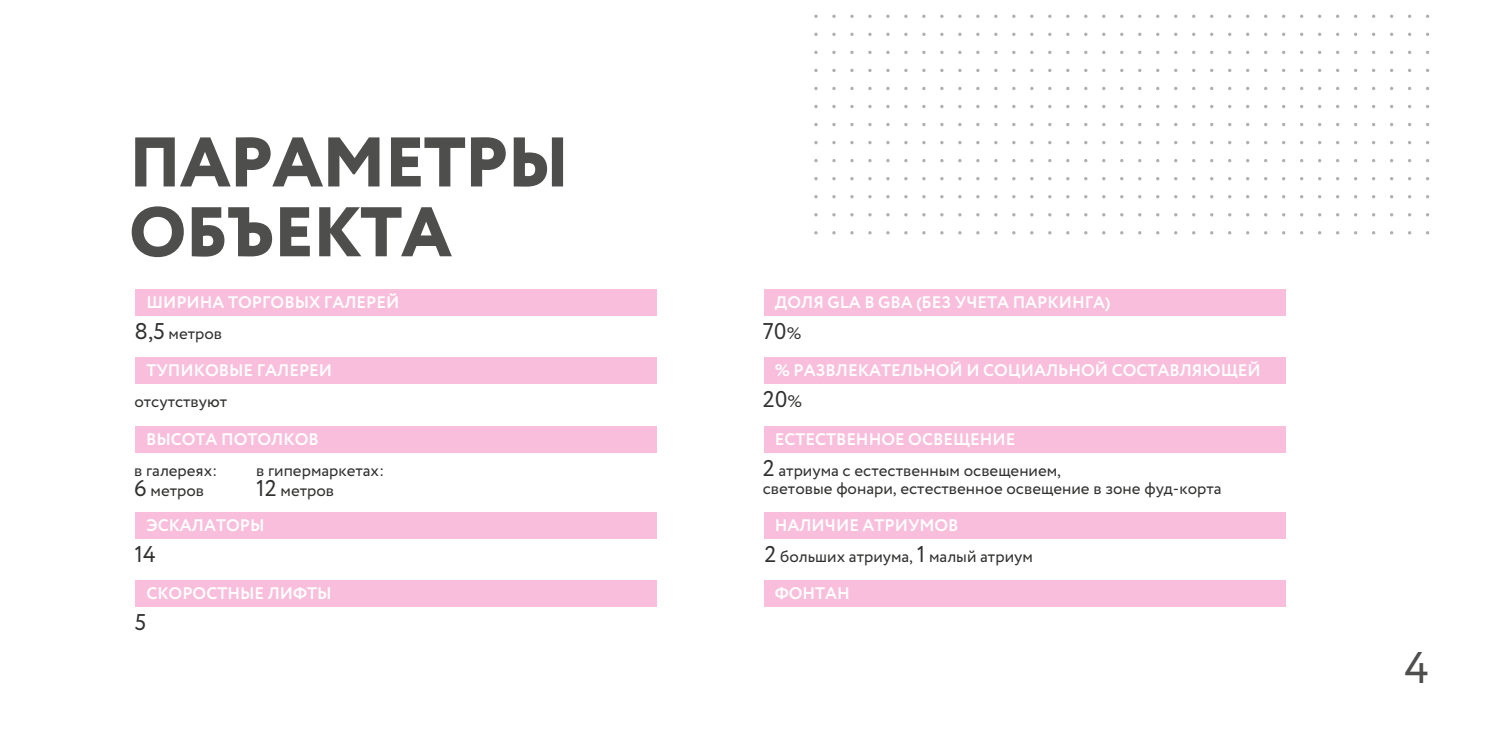
<style>
.page{position:relative;width:1489px;height:745px;background:#fff}
.page>*{position:absolute;margin:0;border:0;box-sizing:border-box;transform-origin:0 0}
.t1{font:800 70px/69.6px "Circe";letter-spacing:-.015em;color:#4e4e4d}
.t2{font:44.27px "Circe";color:#4e4e4d}
.t3{font:22.75px "Circe";color:#313130}
.t4{font:16.8px/30.8px "Circe";color:#313130}
.t5{font:700 16.8px/30.8px "Circe";color:#fff}
.s1{font-weight:400;font-size:22.75px;color:#313130}
.s2{font-weight:400;color:#313130}
.s3{font-size:22.75px}
.s4{font-size:16.8px}
.s5{font-weight:700;color:#fff}
</style>
<div class="page">
<div style="left:135px;top:357px;width:521px;height:26px;background:#f9bedb"></div>
<div style="left:135px;top:425px;width:521px;height:27px;background:#f9bedb"></div>
<div style="left:135px;top:289px;width:521px;height:26px;background:#f9bedb"></div>
<div style="left:764px;top:357px;width:521px;height:26px;background:#f9bedb"></div>
<div style="left:764px;top:289px;width:521px;height:26px;background:#f9bedb"></div>
<div style="left:764px;top:425px;width:521px;height:27px;background:#f9bedb"></div>
<div style="left:135px;top:579px;width:521px;height:27px;background:#f9bedb"></div>
<div style="left:135px;top:512px;width:521px;height:26px;background:#f9bedb"></div>
<div style="left:764px;top:512px;width:521px;height:26px;background:#f9bedb"></div>
<div style="left:764px;top:579px;width:521px;height:27px;background:#f9bedb"></div>
<h1 class="t1" style="left:129px;top:132px;width:442px">ПАРАМЕТРЫ<br>ОБЪЕКТА</h1>
<p class="t5" style="left:134px;top:288px;width:266px;text-indent:12px">ШИРИНА ТОРГОВЫХ ГАЛЕРЕЙ<br><span class="s1">8,5</span> <span class="s2">метров</span></p>
<p class="t5" style="left:146px;top:356px;width:187px">ТУПИКОВЫЕ ГАЛЕРЕИ</p>
<p class="t4" style="left:134px;top:387px;width:94px">отсутствуют</p>
<p class="t5" style="left:146px;top:424px;width:174px">ВЫСОТА ПОТОЛКОВ</p>
<p class="t4" style="left:134px;top:461px;width:85px;line-height:19.9px">в галереях:<br><span class="s3">6</span> метров</p>
<p class="t4" style="left:256px;top:461px;width:130px;line-height:19.8px">в гипермаркетах:<br><span class="s3">12</span> метров</p>
<p class="t5" style="left:146px;top:510px;width:120px">ЭСКАЛАТОРЫ</p>
<h3 class="t3" style="left:134px;top:544px;width:23px">14</h3>
<p class="t5" style="left:146px;top:578px;width:187px">СКОРОСТНЫЕ ЛИФТЫ</p>
<h3 class="t3" style="left:134px;top:612px;width:13px">5</h3>
<p class="t5" style="left:774px;top:288px;width:337px">ДОЛЯ GLA B GBA (БЕЗ УЧЕТА ПАРКИНГА)</p>
<h3 class="t3" style="left:762px;top:321px;width:40px">70<span class="s4">%</span></h3>
<p class="t5" style="left:774px;top:356px;width:487px">% РАЗВЛЕКАТЕЛЬНОЙ И СОЦИАЛЬНОЙ СОСТАВЛЯЮЩЕЙ</p>
<h3 class="t3" style="left:762px;top:389px;width:41px">20<span class="s4">%</span></h3>
<p class="t4" style="left:762px;top:424px;width:300px;text-indent:12px"><span class="s5">ЕСТЕСТВЕННОЕ ОСВЕЩЕНИЕ<br></span><span class="s3">2</span> атриума с естественным освещением,</p>
<p class="t4" style="left:762px;top:473px;width:460px">световые фонари, естественное освещение в зоне фуд-корта</p>
<p class="t4" style="left:764px;top:510px;width:270px;text-indent:10px"><span class="s5">НАЛИЧИЕ АТРИУМОВ<br></span><span class="s3">2</span> больших атриума, <span class="s3">1</span> малый атриум</p>
<p class="t5" style="left:774px;top:578px;width:77px">ФОНТАН</p>
<h2 class="t2" style="left:1404px;top:648px;width:26px">4</h2>
</div>
